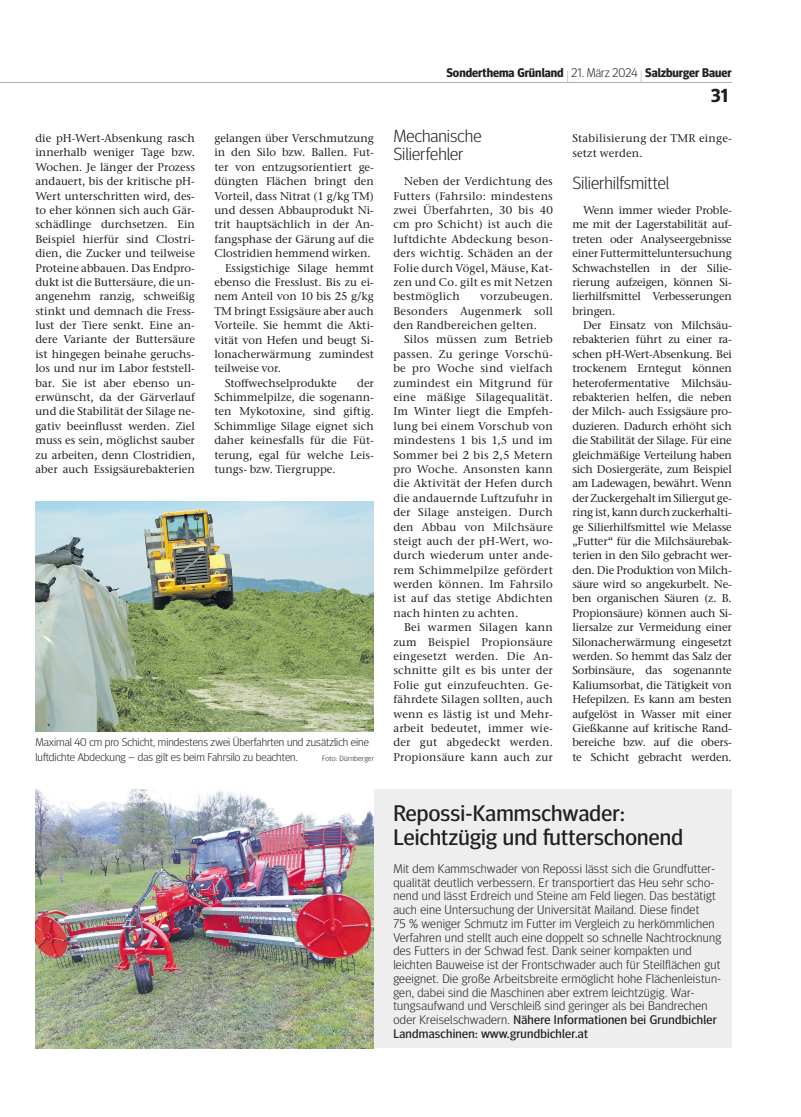
<style>
.page{position:relative;width:801px;height:1117px;background:#fff}
.page>*{position:absolute;margin:0;border:0;box-sizing:border-box;transform-origin:0 0}
.t1{font:22.5px/23.8px "Meta Head OT";letter-spacing:.01em;color:#231f20;scale:1.05 1}
.t2{font:700 18.75px "Meta Head OT";color:#231f20}
.t3{font:300 17.5px/18.8px "Meta Head OT";color:#231f20;scale:1.05 1}
.t4{font:300 12.5px/13.8px "Meta Head OT";letter-spacing:.02em;color:#231f20;scale:1.05 1}
.t5{font:700 12.5px "Meta Head OT";color:#231f20}
.t6{font:500 11.25px/14.4px "Stone Serif ITC Pro";color:#231f20;text-align:justify}
.t7{font:300 11.25px/14.4px "Meta Head OT";color:#231f20;scale:1.05 1}
.t8{font:500 11.25px/14.4px "Stone Serif ITC Pro";letter-spacing:.02em;color:#231f20}
.t9{font:300 7.5px "Meta Head OT";letter-spacing:.03em;color:#231f20;scale:1.05 1}
.s1{font-weight:300;color:#b5a9a5}
.s2{font-weight:300}
.s3{font-weight:400}
</style>
<div class="page">
<hr style="left:0;top:82px;width:732px;height:1px;background:#b5a9a5">
<img style="left:35px;top:501px;width:339px;height:230px">
<img style="left:35px;top:789px;width:339px;height:259px">
<div style="left:374px;top:789px;width:358px;height:259px;background:#eeeeef"></div>
<p class="t6" style="left:35px;top:131px;width:161px">die pH-Wert-Absenkung rasch innerhalb weniger Tage bzw.<br>Wochen. Je länger der Prozess andauert, bis der kritische pH-Wert unterschritten wird, des&shy;to eher können sich auch Gär&shy;schädlinge durchsetzen. Ein Beispiel hierfür sind Clostri&shy;dien, die Zucker und teilweise Proteine abbauen. Das Endpro&shy;dukt ist die Buttersäure, die un&shy;angenehm ranzig, schweißig stinkt und demnach die Fress&shy;lust der Tiere senkt. Eine an&shy;dere Variante der Buttersäure ist hingegen beinahe geruchs&shy;los und nur im Labor feststell&shy;bar. Sie ist aber ebenso un&shy;erwünscht, da der Gärverlauf und die Stabilität der Silage ne&shy;gativ beeinflusst werden. Ziel muss es sein, möglichst sauber zu arbeiten, denn Clostridien, aber auch Essigsäurebakterien</p>
<p class="t6" style="left:214px;top:131px;width:161px">gelangen über Verschmutzung</p>
<p class="t6" style="left:214px;top:145px;width:161px">in den Silo bzw. Ballen. Fut-</p>
<p class="t6" style="left:214px;top:160px;width:161px">ter von entzugsorientiert ge-</p>
<p class="t6" style="left:214px;top:174px;width:161px">düngten Flächen bringt den</p>
<p class="t6" style="left:214px;top:188px;width:161px">Vorteil, dass Nitrat (1 g/kg TM)</p>
<p class="t6" style="left:214px;top:203px;width:161px">und dessen Abbauprodukt Ni-</p>
<p class="t6" style="left:214px;top:217px;width:161px">trit hauptsächlich in der An-</p>
<p class="t6" style="left:214px;top:232px;width:161px">fangsphase der Gärung auf die</p>
<p class="t6" style="left:214px;top:246px;width:158px">Clostridien hemmend wirken.</p>
<p class="t6" style="left:225px;top:260px;width:150px">Essigstichige Silage hemmt</p>
<p class="t6" style="left:214px;top:275px;width:161px">ebenso die Fresslust. Bis zu ei-</p>
<p class="t6" style="left:214px;top:289px;width:161px">nem Anteil von 10 bis 25 g/kg</p>
<p class="t6" style="left:214px;top:303px;width:161px">TM bringt Essigsäure aber auch</p>
<p class="t6" style="left:214px;top:318px;width:161px">Vorteile. Sie hemmt die Akti-</p>
<p class="t6" style="left:214px;top:332px;width:161px">vität von Hefen und beugt Si-</p>
<p class="t6" style="left:214px;top:347px;width:161px">lonacherwärmung zumindest</p>
<p class="t6" style="left:214px;top:361px;width:68px">teilweise vor.</p>
<p class="t6" style="left:225px;top:375px;width:113px">Stoffwechselprodukte</p>
<p class="t6" style="left:214px;top:375px;width:161px;text-indent:143px">der Schimmelpilze, die sogenann&shy;ten Mykotoxine, sind giftig.<br>Schimmlige Silage eignet sich daher keinesfalls für die Füt&shy;terung, egal für welche Leis&shy;tungs- bzw. Tiergruppe.</p>
<p class="t7" style="left:35px;top:734px;width:319px">Maximal 40 cm pro Schicht, mindestens zwei Überfahrten und zusätzlich eine luftdichte Abdeckung – das gilt es beim Fahrsilo zu beachten.</p>
<p class="t9" style="left:322px;top:753px;width:51px">Foto: Dürnberger</p>
<p class="t5" style="left:446px;top:65px;width:287px">Sonderthema Grünland <span class="s1">|</span> <span class="s2">21. März 2024</span> <span class="s1">|</span> Salzburger Bauer</p>
<h3 class="t3" style="left:393px;top:126px;width:85px">Mechanische<br>Silierfehler</h3>
<p class="t6" style="left:393px;top:174px;width:161px;text-indent:11px">Neben der Verdichtung des Futters (Fahrsilo: mindestens zwei Überfahrten, 30 bis 40 cm pro Schicht) ist auch die luftdichte Abdeckung beson&shy;ders wichtig. Schäden an der Folie durch Vögel, Mäuse, Kat&shy;zen und Co. gilt es mit Netzen bestmöglich</p>
<p class="t6" style="left:393px;top:289px;width:161px;text-indent:87px">vorzubeugen.<br>Besonders Augenmerk soll den Randbereichen gelten.</p>
<p class="t6" style="left:393px;top:332px;width:161px;text-indent:11px">Silos müssen zum Betrieb passen. Zu geringe Vorschü&shy;be pro Woche sind vielfach zumindest ein Mitgrund für eine mäßige Silagequalität.<br>Im Winter liegt die Empfeh&shy;lung bei einem Vorschub von mindestens 1 bis 1,5 und im Sommer bei 2 bis 2,5 Metern pro Woche. Ansonsten kann die Aktivität der Hefen durch die andauernde Luftzufuhr in der Silage ansteigen. Durch den Abbau von Milchsäure steigt auch der pH-Wert, wo&shy;durch wiederum unter ande&shy;rem Schimmelpilze gefördert werden können. Im Fahrsilo ist auf das stetige Abdichten nach hinten zu achten.</p>
<p class="t6" style="left:393px;top:620px;width:161px;text-indent:11px">Bei warmen Silagen kann zum Beispiel Propionsäure eingesetzt werden. Die An&shy;schnitte gilt es bis unter der Folie gut einzufeuchten. Ge&shy;fährdete Silagen sollten, auch wenn es lästig ist und Mehr&shy;arbeit bedeutet, immer wie&shy;der gut abgedeckt werden.<br>Propionsäure kann auch zur</p>
<h2 class="t2" style="left:711px;top:84px;width:19px">31</h2>
<p class="t8" style="left:572px;top:131px;width:161px">Stabilisierung der TMR einge&shy;setzt werden.</p>
<h3 class="t3" style="left:572px;top:173px;width:94px">Silierhilfsmittel</h3>
<p class="t6" style="left:572px;top:203px;width:161px;text-indent:11px">Wenn immer wieder Proble&shy;me mit der Lagerstabilität auf&shy;treten oder Analyseergebnisse einer Futtermitteluntersuchung Schwachstellen in der Silie&shy;rierung aufzeigen, können Si&shy;lierhilfsmittel Verbesserungen bringen.</p>
<p class="t6" style="left:572px;top:318px;width:161px;text-indent:11px">Der Einsatz von Milchsäu&shy;rebakterien führt zu einer ra&shy;schen pH-Wert-Absenkung. Bei trockenem Erntegut können heterofermentative Milchsäu&shy;rebakterien helfen, die neben der Milch- auch Essigsäure pro&shy;duzieren. Dadurch erhöht sich die Stabilität der Silage. Für eine gleichmäßige Verteilung haben sich Dosiergeräte, zum Beispiel am Ladewagen, bewährt. Wenn der Zuckergehalt im Siliergut ge&shy;ring ist, kann durch zuckerhalti&shy;ge Silierhilfsmittel wie Melasse „Futter“ für die Milchsäurebak&shy;terien in den Silo gebracht wer&shy;den. Die Produktion von Milch&shy;säure wird so angekurbelt. Ne&shy;ben organischen Säuren (z. B.<br>Propionsäure) können auch Si&shy;liersalze zur Vermeidung einer Silonacherwärmung eingesetzt werden. So hemmt das Salz der Sorbinsäure, das sogenannte Kaliumsorbat, die Tätigkeit von Hefepilzen. Es kann am besten aufgelöst in Wasser mit einer Gießkanne auf kritische Rand&shy;bereiche bzw. auf die obers&shy;te Schicht gebracht werden.</p>
<h1 class="t1" style="left:393px;top:801px;width:277px">Repossi-Kammschwader:<br>Leichtzügig und futterschonend</h1>
<p class="t4" style="left:393px;top:861px;width:314px">Mit dem Kammschwader von Repossi lässt sich die Grundfutter&shy;qualität deutlich verbessern. Er transportiert das Heu sehr scho&shy;nend und lässt Erdreich und Steine am Feld liegen. Das bestätigt auch eine Untersuchung der Universität Mailand. Diese findet<br>75 % weniger Schmutz im Futter im Vergleich zu herkömmlichen Verfahren und stellt auch eine doppelt so schnelle Nachtrocknung des Futters in der Schwad fest. Dank seiner kompakten und leichten Bauweise ist der Frontschwader auch für Steilflächen gut geeignet. Die große Arbeitsbreite ermöglicht hohe Flächenleistun&shy;gen, dabei sind die Maschinen aber extrem leichtzügig. War&shy;tungsaufwand und Verschleiß sind geringer als bei Bandrechen oder Kreiselschwadern. <span class="s3">Nähere Informationen bei Grundbichler Landmaschinen: www.grundbichler.at</span></p>
</div>
